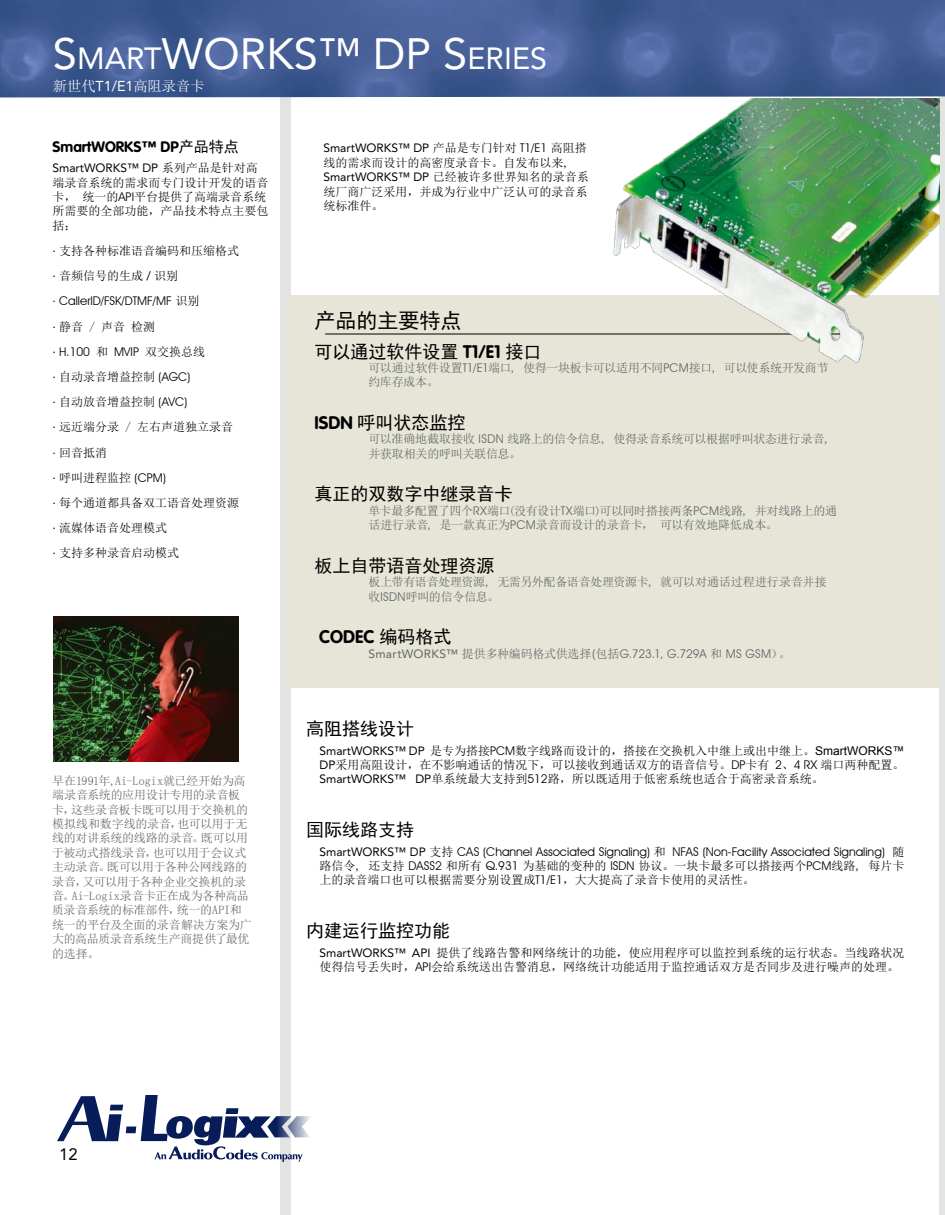
<style>
.page{position:relative;width:945px;height:1215px;background:#fff}
.page>*{position:absolute;margin:0;border:0;box-sizing:border-box;transform-origin:0 0}
.t1{font:43.5px "Avenir";color:#fff}
.t2{font:21px "Sim Hei";color:#000}
.t3{font:18px "Sim Hei";color:#000}
.t4{font:700 18px "VAG Rounded";color:#000}
.t5{font:16.5px "Avenir";color:#000}
.t6{font:700 15px "VAG Rounded";color:#000}
.t7{font:14.25px "Sim Sun";color:#fff}
.t8{font:12px/14.4px "Sim Sun";color:#000}
.t9{font:12px/14.4px "Sim Sun";letter-spacing:-.025em;color:#5d6565}
.t10{font:12px "Avant Garde IT Cby BT";color:#000}
.t11{font:12px "Avenir";color:#000}
.t12{font:12px "Avant Garde IT Cby BT";color:#5d6565}
.s1{font-size:30.45px}
.s2{font-family:"Avenir"}
.s3{font-family:"Sim Hei";font-weight:400}
.s4{font-family:"Sim Sun"}
.s5{font-family:"Avant Garde IT Cby BT"}
.s6{font-family:"VAG Rounded";font-weight:700}
.s7{font-family:"Arial"}
</style>
<div class="page">
<div style="left:280px;top:88px;width:11px;height:1127px;background:#e2e3e3"></div>
<div style="left:939px;top:72px;width:6px;height:1143px;background:#e2e3e3"></div>
<img style="left:0;top:0;width:944px;height:97px">
<svg style="left:57px;top:1095px;width:253px;height:67px"></svg>
<img style="left:944px;top:0;width:1px;height:97px">
<div style="left:286px;top:296px;width:653px;height:392px;background:#e6e5d7"></div>
<img style="left:54px;top:617px;width:184px;height:145px">
<hr style="left:325px;top:334px;width:527px;height:1px;background:#000">
<img style="left:612px;top:99px;width:328px;height:264px">
<h1 class="t1" style="left:53px;top:28px;width:496px">S<span class="s1">MART</span>WORKS™ DP S<span class="s1">ERIES</span></h1>
<p class="t7" style="left:53px;top:79px;width:153px">新世代<span class="s2">T1/E1</span>高阻录音卡</p>
<p class="t6" style="left:52px;top:138px;width:188px">SmartWORKS™ DP<span class="s3">产品特点</span></p>
<p class="t11" style="left:52px;top:161px;width:207px">SmartWORKS™ DP <span class="s4">系列产品是针对高</span></p>
<p class="t8" style="left:52px;top:175px;width:217px">端录音系统的需求而专门设计开发的语音卡， 统一的<span class="s5">API</span>平台提供了高端录音系统所需要的全部功能，产品技术特点主要包括：</p>
<p class="t8" style="left:52px;top:238px;width:188px;line-height:25.2px"><span class="s2">·</span> 支持各种标准语音编码和压缩格式<span class="s2">·</span> 音频信号的生成 <span class="s2">/</span> 识别</p>
<p class="t10" style="left:52px;top:294px;width:148px"><span class="s2">·</span> CallerID/FSK/DTMF/MF <span class="s4">识别</span></p>
<p class="t8" style="left:52px;top:319px;width:104px"><span class="s2">·</span> 静音 / 声音 检测</p>
<p class="t10" style="left:52px;top:344px;width:154px"><span class="s2">·</span> H.100 <span class="s4">和</span> MVIP <span class="s4">双交换总线</span></p>
<p class="t8" style="left:52px;top:364px;width:188px;line-height:25.2px"><span class="s2">·</span> 自动录音增益控制 <span class="s5">(AGC)<br></span><span class="s2">·</span> 自动放音增益控制 <span class="s5">(AVC)<br></span><span class="s2">·</span> 远近端分录 / 左右声道独立录音<span class="s2">·</span> 回音抵消<br><span class="s2">·</span> 呼叫进程监控 <span class="s5">(CPM)<br></span><span class="s2">·</span> 每个通道都具备双工语音处理资源<span class="s2">·</span> 流媒体语音处理模式<br><span class="s2">·</span> 支持多种录音启动模式</p>
<p class="t9" style="left:52px;top:773px;width:201px">早在1991年,Ai-Logix就已经开始为高端录音系统的应用设计专用的录音板卡，这些录音板卡既可以用于交换机的模拟线和数字线的录音，也可以用于无线的对讲系统的线路的录音。既可以用于被动式搭线录音，也可以用于会议式主动录音。既可以用于各种公网线路的录音，又可以用于各种企业交换机的录音。Ai-Logix录音卡正在成为各种高品质录音系统的标准部件，统一的API和统一的平台及全面的录音解决方案为广大的高品质录音系统生产商提供了最优的选择。</p>
<p class="t11" style="left:323px;top:141px;width:265px">SmartWORKS™ DP <span class="s4">产品是专门针对</span> <span class="s5">T1/E1</span> <span class="s4">高阻搭</span></p>
<p class="t8" style="left:323px;top:155px;width:247px">线的需求而设计的高密度录音卡。自发布以来,</p>
<p class="t11" style="left:323px;top:170px;width:267px">SmartWORKS™ DP <span class="s4">已经被许多世界知名的录音系</span></p>
<p class="t8" style="left:323px;top:184px;width:265px">统厂商广泛采用，并成为行业中广泛认可的录音系统标准件。</p>
<h2 class="t2" style="left:314px;top:310px;width:149px">产品的主要特点</h2>
<h3 class="t3" style="left:314px;top:342px;width:229px">可以通过软件设置 <span class="s6">T1/E1</span> 接口</h3>
<p class="t9" style="left:368px;top:360px;width:462px">可以通过软件设置<span class="s5">T1/E1</span>端口, 使得一块板卡可以适用不同<span class="s5">PCM</span>接口, 可以使系统开发商节约库存成本。</p>
<h3 class="t3" style="left:314px;top:413px;width:153px"><span class="s6">ISDN</span> 呼叫状态监控</h3>
<p class="t9" style="left:368px;top:432px;width:463px">可以准确地截取接收 <span class="s5">ISDN</span> 线路上的信令信息, 使得录音系统可以根据呼叫状态进行录音,并获取相关的呼叫关联信息。</p>
<h3 class="t3" style="left:314px;top:485px;width:200px">真正的双数字中继录音卡</h3>
<p class="t9" style="left:368px;top:503px;width:470px">单卡最多配置了四个<span class="s5">RX</span>端口(没有设计<span class="s5">TX</span>端口)可以同时搭接两条<span class="s5">PCM</span>线路, 并对线路上的通话进行录音, 是一款真正为<span class="s5">PCM</span>录音而设计的录音卡， 可以有效地降低成本。</p>
<h3 class="t3" style="left:314px;top:556px;width:181px">板上自带语音处理资源</h3>
<p class="t9" style="left:368px;top:575px;width:460px">板上带有语音处理资源, 无需另外配备语音处理资源卡, 就可以对通话过程进行录音并接收<span class="s5">ISDN</span>呼叫的信令信息。</p>
<h3 class="t4" style="left:319px;top:626px;width:134px">CODEC <span class="s3">编码格式</span></h3>
<p class="t12" style="left:368px;top:646px;width:424px"><span class="s2">SmartWORKS™</span> <span class="s4">提供多种编码格式供选择</span><span class="s2">(</span><span class="s4">包括</span>G.723.1, G.729A <span class="s4">和</span> MS GSM<span class="s4">）。</span></p>
<h3 class="t3" style="left:306px;top:719px;width:109px">高阻搭线设计</h3>
<p class="t8" style="left:320px;top:743px;width:586px;text-align:justify"><span class="s2">SmartWORKS™ DP</span> 是专为搭接<span class="s5">PCM</span>数字线路而设计的，搭接在交换机入中继上或出中继上。<span class="s7">SmartWORKS™ </span><span class="s2">DP</span>采用高阻设计，在不影响通话的情况下，可以接收到通话双方的语音信号。<span class="s5">DP</span>卡有 <span class="s5">2</span>、<span class="s5">4 RX</span> 端口两种配置。<span class="s2">SmartWORKS™ DP</span>单系统最大支持到<span class="s5">512</span>路，所以既适用于低密系统也适合于高密录音系统。</p>
<h3 class="t3" style="left:306px;top:820px;width:109px">国际线路支持</h3>
<p class="t10" style="left:320px;top:844px;width:586px"><span class="s2">SmartWORKS™ DP</span> <span class="s4">支持</span> CAS (Channel Associated Signaling) <span class="s4">和</span> NFAS (Non-Facility Associated Signaling) <span class="s4">随</span></p>
<p class="t8" style="left:319px;top:859px;width:587px">路信令, 还支持 <span class="s5">DASS2</span> 和所有 <span class="s5">Q.931</span> 为基础的变种的 <span class="s5">ISDN</span> 协议。一块卡最多可以搭接两个<span class="s5">PCM</span>线路, 每片卡上的录音端口也可以根据需要分别设置成<span class="s5">T1/E1</span>，大大提高了录音卡使用的灵活性。</p>
<h3 class="t3" style="left:306px;top:922px;width:146px">内建运行监控功能</h3>
<p class="t8" style="left:320px;top:945px;width:587px"><span class="s2">SmartWORKS™ API</span> 提供了线路告警和网络统计的功能，使应用程序可以监控到系统的运行状态。当线路状况使得信号丢失时，<span class="s5">API</span>会给系统送出告警消息，网络统计功能适用于监控通话双方是否同步及进行噪声的处理。</p>
<h3 class="t5" style="left:59px;top:1145px;width:20px">12</h3>
</div>
